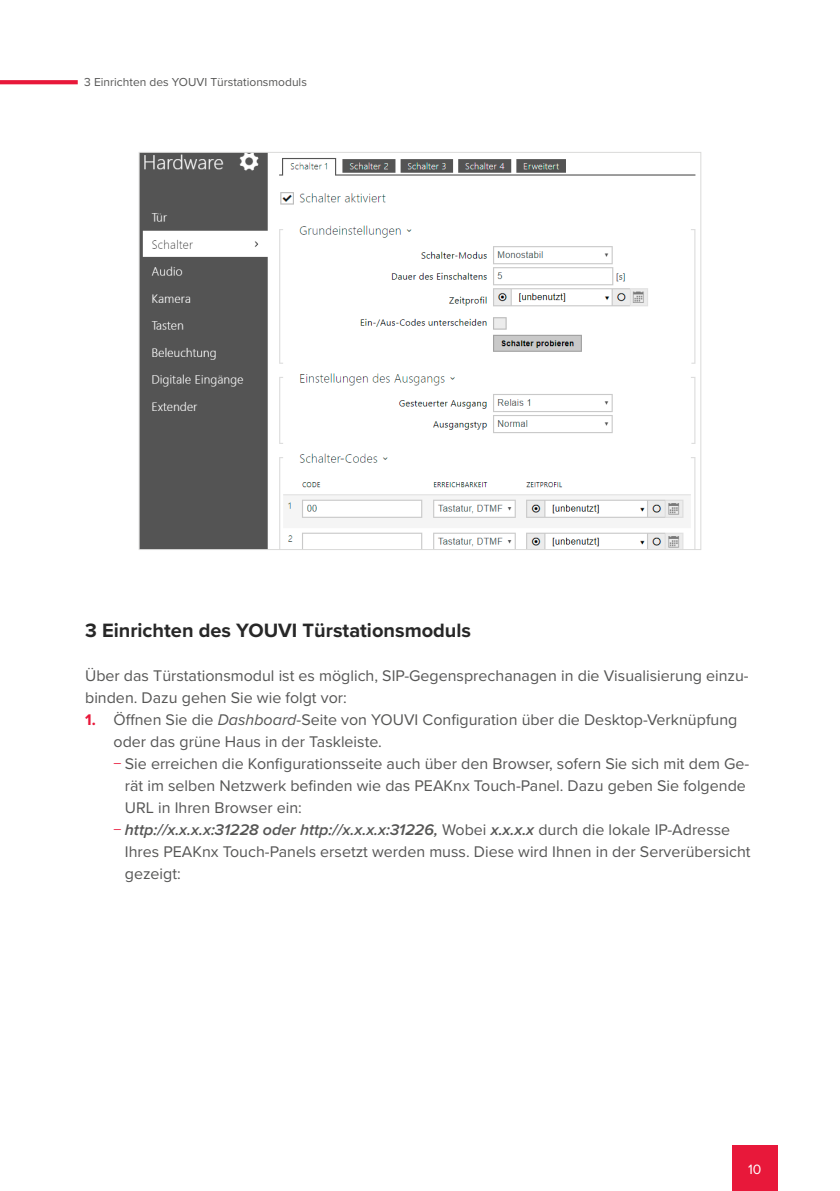
<style>
.page{position:relative;width:840px;height:1191px;background:#fff}
.page>*{position:absolute;margin:0;border:0;box-sizing:border-box;transform-origin:0 0}
.Überschrift_Ebene_1__95___Schwarz{font:700 20px "Proxima Nova";color:#272727}
.Fließtext_8pt__80__Schwarz{font:16px/22px "Proxima Nova";color:#565655}
.t1{font:14px "Proxima Nova";color:#fff}
.t2{font:12px "Proxima Nova";color:#565655}
.s1{font-weight:700;color:#e8183a}
.s2{font-style:italic}
.s3{color:#e8183a}
.s4{font-weight:600;font-style:italic}
</style>
<div class="page">
<div style="left:731px;top:1145px;width:46px;height:46px;background:#e8183a"></div>
<svg style="left:0;top:80px;width:78px;height:4px"></svg>
<img style="left:141px;top:154px;width:555px;height:394px">
<p class="t2" style="left:84px;top:73px;width:224px">3 Einrichten des YOUVI Türstationsmoduls</p>
<p class="Überschrift_Ebene_1__95___Schwarz" style="left:85px;top:615px;width:387px">3 Einrichten des YOUVI Türstationsmoduls</p>
<p class="Fließtext_8pt__80__Schwarz" style="left:85px;top:663px;width:664px">Über das Türstationsmodul ist es möglich, SIP-Gegensprechanagen in die Visualisierung einzu&shy;binden. Dazu gehen Sie wie folgt vor:</p>
<p class="Fließtext_8pt__80__Schwarz" style="left:113px;top:707px;width:625px;text-indent:-28px"><span class="s1">1.</span> Öffnen Sie die <span class="s2">Dashboard</span>-Seite von YOUVI Configuration über die Desktop-Verknüpfung oder das grüne Haus in der Taskleiste.</p>
<p class="Fließtext_8pt__80__Schwarz" style="left:125px;top:751px;width:625px;text-indent:-11px"><span class="s3">−</span> Sie erreichen die Konfigurationsseite auch über den Browser, sofern Sie sich mit dem Ge&shy;rät im selben Netzwerk befinden wie das PEAKnx Touch-Panel. Dazu geben Sie folgende<br>URL in Ihren Browser ein:</p>
<p class="Fließtext_8pt__80__Schwarz" style="left:125px;top:817px;width:627px;text-indent:-11px"><span class="s3">−</span> <span class="s4">http://x.x.x.x:31228 oder http://x.x.x.x:31226,</span> Wobei <span class="s4">x.x.x.x</span> durch die lokale IP-Adresse<br>Ihres PEAKnx Touch-Panels ersetzt werden muss. Diese wird Ihnen in der Serverübersicht gezeigt:</p>
<p class="t1" style="left:747px;top:1159px;width:15px">10</p>
</div>
